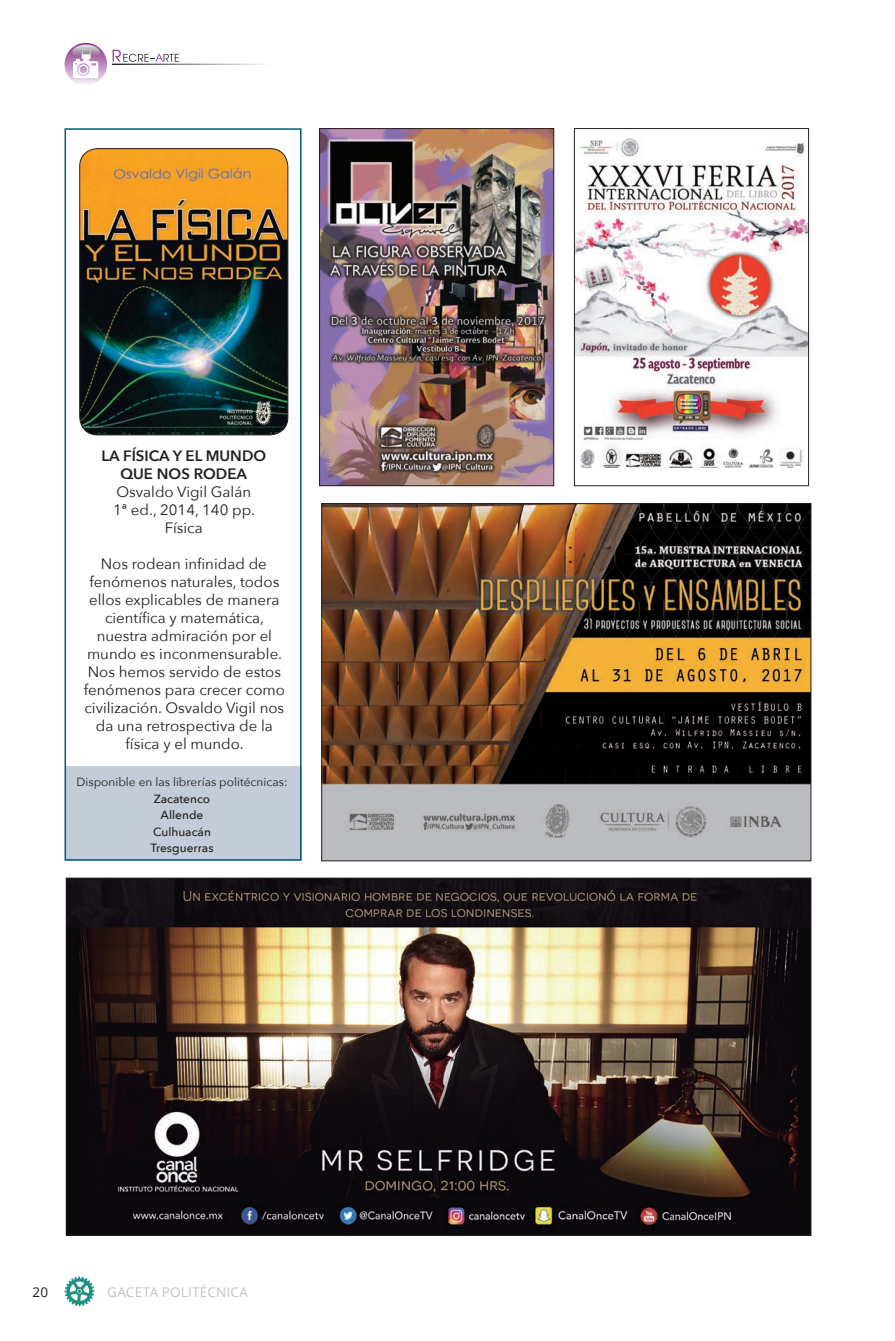
<style>
.page{position:relative;width:895px;height:1341px;background:#fff}
.page>*{position:absolute;margin:0;border:0;box-sizing:border-box;transform-origin:0 0}
.t1{font:15px/18px "Avenir Next";color:#231f20;text-align:center}
.t2{font:600 15px/18px "Avenir Next";color:#231f20;text-align:center}
.t3{font:13.5px "Open Sans";letter-spacing:.015em;color:#c2c3c3}
.t4{font:13.5px "Open Sans";color:#231f20}
.t5{font:11.85px "Avenir Next";color:#231f20}
.t6{font:500 11.85px/16.5px "Avenir Next";color:#231f20;text-align:center}
</style>
<div class="page">
<svg style="left:64px;top:1276px;width:30px;height:30px"></svg>
<svg style="left:64px;top:43px;width:43px;height:42px"></svg>
<img style="left:72px;top:45px;width:28px;height:11px">
<svg style="left:73px;top:49px;width:25px;height:29px"></svg>
<svg style="left:112px;top:64px;width:153px;height:1px"></svg>
<svg style="left:113px;top:50px;width:66px;height:12px"></svg>
<img style="left:68px;top:880px;width:741px;height:353px">
<img style="left:323px;top:505px;width:486px;height:354px">
<img style="left:321px;top:130px;width:231px;height:354px">
<div style="left:319px;top:128px;width:235px;height:358px;border:1px solid #231f20"></div>
<img style="left:576px;top:138px;width:230px;height:330px">
<div style="left:574px;top:128px;width:234px;height:358px;border:1px solid #231f20"></div>
<div style="left:66px;top:767px;width:235px;height:94px;background:#c3ccd8"></div>
<div style="left:64px;top:128px;width:237px;height:733px;border:2px solid #015878"></div>
<img style="left:80px;top:149px;width:208px;height:286px">
<div style="left:79px;top:148px;width:209px;height:287px;border:1px solid #231f20;border-radius:18px"></div>
<p class="t2" style="left:101px;top:447px;width:166px">LA FÍSICA Y EL MUNDO<br>QUE NOS RODEA</p>
<p class="t1" style="left:113px;top:482px;width:143px">Osvaldo Vigil Galán<br>1ª ed., 2014, 140 pp.<br>Física</p>
<p class="t1" style="left:84px;top:554px;width:203px">Nos rodean infinidad de fenómenos naturales, todos ellos explicables de manera científica y matemática, nuestra admiración por el mundo es inconmensurable.<br>Nos hemos servido de estos fenómenos para crecer como civilización. Osvaldo Vigil nos da una retrospectiva de la física y el mundo.</p>
<p class="t5" style="left:76px;top:772px;width:212px">Disponible en las librerías politécnicas:</p>
<p class="t6" style="left:150px;top:790px;width:65px">Zacatenco<br>Allende<br>Culhuacán<br>Tresguerras</p>
<p class="t4" style="left:33px;top:1282px;width:17px">20</p>
<p class="t3" style="left:107px;top:1282px;width:142px">GACETA POLITÉCNICA</p>
</div>
